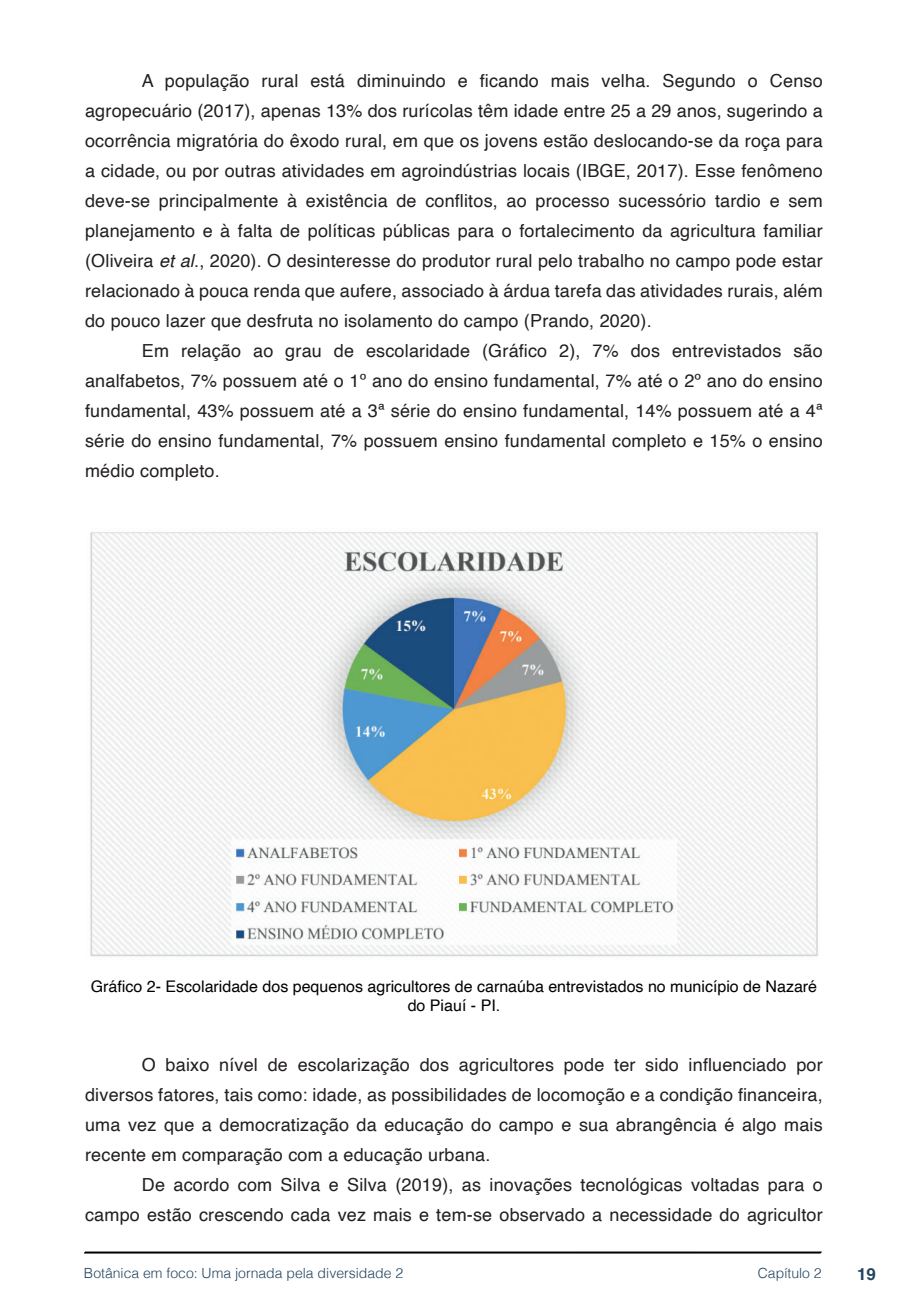
<style>
.page{position:relative;width:908px;height:1304px;background:#fff}
.page>*{position:absolute;margin:0;border:0;box-sizing:border-box;transform-origin:0 0}
.txt{font:18px/30px "Helvetica";letter-spacing:.01em;color:#231f20;text-align:justify}
.t1{font:700 16.8px "Helvetica";color:#23445f}
.imagens_graf_tab{font:16px/19.2px "Helvetica";color:#000;text-align:center}
.t2{font:300 14px "Helvetica";color:#23445f}
.s1{font-style:italic}
</style>
<div class="page">
<svg style="left:84px;top:1251px;width:737px;height:3px;background:#515151"></svg>
<img style="left:90px;top:532px;width:728px;height:425px">
<p class="txt" style="left:85px;top:66px;width:738px;text-indent:57px">A população rural está diminuindo e ficando mais velha. Segundo o Censo agropecuário (2017), apenas 13% dos rurícolas têm idade entre 25 a 29 anos, sugerindo a ocorrência migratória do êxodo rural, em que os jovens estão deslocando-se da roça para a cidade, ou por outras atividades em agroindústrias locais (IBGE, 2017). Esse fenômeno deve-se principalmente à existência de conflitos, ao processo sucessório tardio e sem planejamento e à falta de políticas públicas para o fortalecimento da agricultura familiar (Oliveira <span class="s1">et al</span>., 2020). O desinteresse do produtor rural pelo trabalho no campo pode estar relacionado à pouca renda que aufere, associado à árdua tarefa das atividades rurais, além do pouco lazer que desfruta no isolamento do campo (Prando, 2020).</p>
<p class="txt" style="left:85px;top:336px;width:738px;text-indent:57px">Em relação ao grau de escolaridade (Gráfico 2), 7% dos entrevistados são analfabetos, 7% possuem até o 1º ano do ensino fundamental, 7% até o 2º ano do ensino fundamental, 43% possuem até a 3ª série do ensino fundamental, 14% possuem até a 4ª série do ensino fundamental, 7% possuem ensino fundamental completo e 15% o ensino médio completo.</p>
<p class="imagens_graf_tab" style="left:91px;top:977px;width:727px">Gráfico 2- Escolaridade dos pequenos agricultores de carnaúba entrevistados no município de Nazaré do Piauí - PI.</p>
<p class="txt" style="left:85px;top:1051px;width:738px;text-indent:57px">O baixo nível de escolarização dos agricultores pode ter sido influenciado por diversos fatores, tais como: idade, as possibilidades de locomoção e a condição financeira, uma vez que a democratização da educação do campo e sua abrangência é algo mais recente em comparação com a educação urbana.</p>
<p class="txt" style="left:85px;top:1171px;width:738px;text-align:right">De acordo com Silva e Silva (2019), as inovações tecnológicas voltadas para o campo estão crescendo cada vez mais e tem-se observado a necessidade do agricultor</p>
<p class="t2" style="left:84px;top:1261px;width:321px">Botânica em foco: Uma jornada pela diversidade 2</p>
<p class="t2" style="left:757px;top:1261px;width:65px">Capítulo 2</p>
<p class="t1" style="left:856px;top:1264px;width:20px">19</p>
</div>
